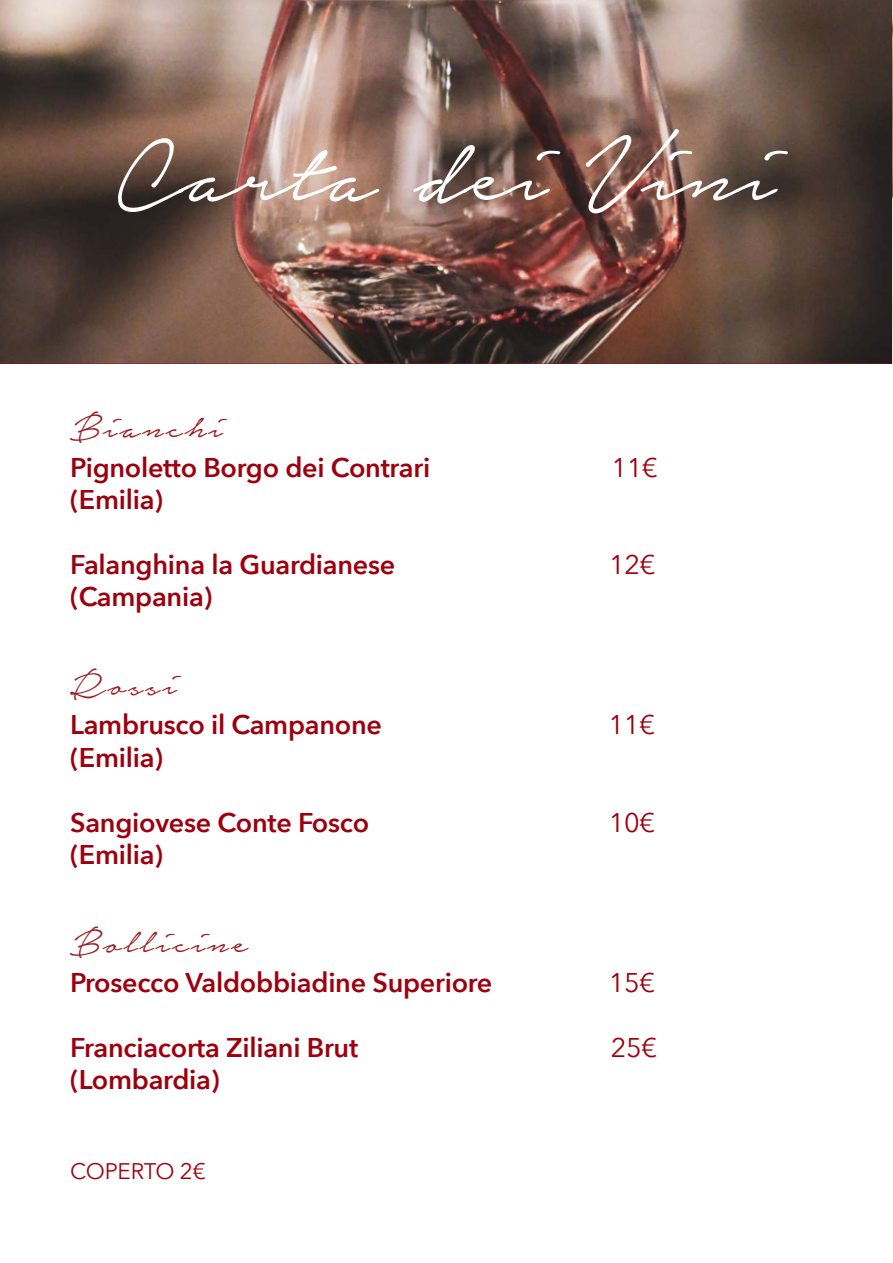
<style>
.page{position:relative;width:893px;height:1263px;background:#fff}
.page>*{position:absolute;margin:0;border:0;box-sizing:border-box;transform-origin:0 0}
.t1{font:126.15px "Notera Personal Use Only";color:#fff}
.t2{font:46.5px "Notera Personal Use Only";letter-spacing:.05em;color:#9c1b1f}
.t3{font:600 27px "Avenir Next";letter-spacing:-.01em;color:#9d000e}
.t4{font:27px "Avenir Next";letter-spacing:-.01em;color:#9d000e}
.t5{font:22.5px "Avenir Next";letter-spacing:-.015em;color:#9d000e}
</style>
<div class="page">
<img style="left:0;top:0;width:892px;height:364px">
<hr style="left:892px;top:0;width:1px;height:364px;background:#9d000e">
<h1 class="t1" style="left:117px;top:111px;width:660px">Carta dei Vini</h1>
<h2 class="t2" style="left:70px;top:404px;width:154px">Bianchi</h2>
<p class="t3" style="left:70px;top:444px;width:362px">Pignoletto Borgo dei Contrari</p>
<p class="t4" style="left:611px;top:444px;width:48px">11€</p>
<p class="t3" style="left:70px;top:476px;width:94px">(Emilia)</p>
<p class="t3" style="left:70px;top:541px;width:327px">Falanghina la Guardianese</p>
<p class="t4" style="left:609px;top:542px;width:48px">12€</p>
<p class="t3" style="left:70px;top:574px;width:144px">(Campania)</p>
<h2 class="t2" style="left:70px;top:662px;width:108px">Rossi</h2>
<p class="t3" style="left:70px;top:702px;width:313px">Lambrusco il Campanone</p>
<p class="t4" style="left:609px;top:702px;width:48px">11€</p>
<p class="t3" style="left:70px;top:734px;width:94px">(Emilia)</p>
<p class="t3" style="left:70px;top:799px;width:301px">Sangiovese Conte Fosco</p>
<p class="t4" style="left:609px;top:799px;width:48px">10€</p>
<p class="t3" style="left:70px;top:831px;width:94px">(Emilia)</p>
<h2 class="t2" style="left:70px;top:919px;width:179px">Bollicine</h2>
<p class="t3" style="left:70px;top:959px;width:424px">Prosecco Valdobbiadine Superiore</p>
<p class="t4" style="left:609px;top:960px;width:48px">15€</p>
<p class="t3" style="left:70px;top:1024px;width:290px">Franciacorta Ziliani Brut</p>
<p class="t4" style="left:611px;top:1025px;width:48px">25€</p>
<p class="t3" style="left:70px;top:1057px;width:151px">(Lombardia)</p>
<p class="t5" style="left:70px;top:1152px;width:137px">COPERTO 2€</p>
</div>
